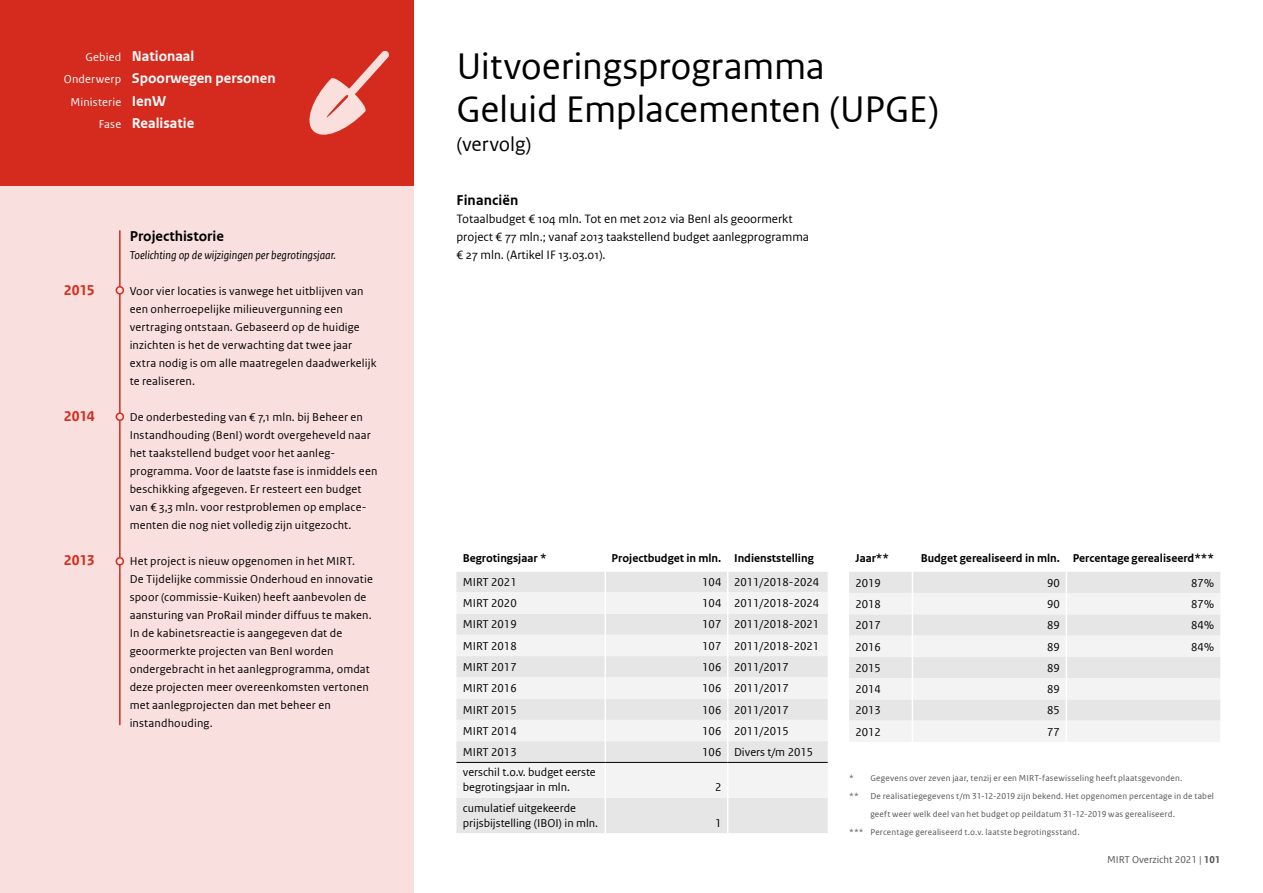
<style>
.page{position:relative;width:1263px;height:893px;background:#fff}
.page>*{position:absolute;margin:0;border:0;box-sizing:border-box;transform-origin:0 0}
.t1{font:39px/43.5px "Rijksoverheid Sans Web Text";letter-spacing:-.01em;color:#000}
.t2{font:21px "Rijksoverheid Sans Web Text";letter-spacing:-.005em;color:#000}
.t3{font:700 15px/22.5px "Rijksoverheid Sans Web Text";color:#fff}
.t4{font:700 15px "Rijksoverheid Sans Web Text";color:#000}
.t5{font:700 15px "Rijksoverheid Sans Web Text";letter-spacing:-.015em;color:#d52b1e}
.t6{font:12.75px/18px "Rijksoverheid Sans Web Text";color:#000}
.t7{font:12px/18px "Rijksoverheid Sans Web Text";letter-spacing:.015em;color:#000}
.t8{font:700 12px "Rijksoverheid Sans Web Text";color:#000}
.t9{font:italic 12px "Rijksoverheid Sans Web Text";color:#000}
.t10{font:12px "Rijksoverheid Sans Web Text";letter-spacing:.01em;color:#fff}
.t11{font:10.5px "Rijksoverheid Sans Web Text";color:#535353}
.t12{font:9px/18px "Rijksoverheid Sans Web Text";letter-spacing:.025em;color:#535353}
.s1{font-weight:400;font-size:12px}
.s2{font-weight:700;font-size:15px}
.s3{font-weight:700}
</style>
<div class="page">
<div style="left:0;top:0;width:414px;height:187px;background:#d52b1e"></div>
<div style="left:0;top:187px;width:414px;height:706px;background:#f9dfdd"></div>
<hr style="left:119px;top:231px;width:2px;height:494px;background:#d52b1e">
<div style="left:116px;top:287px;width:7px;height:7px;background:#f9dfdd;border-radius:50%"></div>
<div style="left:116px;top:286px;width:8px;height:9px;border:2px solid #d52b1e;border-radius:50%"></div>
<div style="left:116px;top:413px;width:7px;height:7px;background:#f9dfdd;border-radius:50%"></div>
<div style="left:116px;top:412px;width:8px;height:9px;border:2px solid #d52b1e;border-radius:50%"></div>
<div style="left:116px;top:558px;width:7px;height:7px;background:#f9dfdd;border-radius:50%"></div>
<div style="left:116px;top:557px;width:8px;height:9px;border:2px solid #d52b1e;border-radius:50%"></div>
<div style="left:456px;top:572px;width:372px;height:261px;background:#e6e6e6"></div>
<svg style="left:456px;top:592px;width:372px;height:206px;fill:#f3f3f3"></svg>
<hr style="left:604px;top:572px;width:2px;height:20px;background:#fff">
<hr style="left:604px;top:592px;width:2px;height:22px;background:#fff">
<hr style="left:604px;top:614px;width:2px;height:21px;background:#fff">
<hr style="left:604px;top:635px;width:2px;height:21px;background:#fff">
<hr style="left:604px;top:656px;width:2px;height:21px;background:#fff">
<hr style="left:604px;top:677px;width:2px;height:22px;background:#fff">
<hr style="left:604px;top:699px;width:2px;height:21px;background:#fff">
<hr style="left:604px;top:720px;width:2px;height:21px;background:#fff">
<hr style="left:604px;top:741px;width:2px;height:21px;background:#fff">
<svg style="left:727px;top:572px;width:1px;height:190px"></svg>
<hr style="left:604px;top:763px;width:2px;height:35px;background:#fff">
<hr style="left:727px;top:763px;width:1px;height:35px;background:#fff">
<hr style="left:604px;top:798px;width:2px;height:35px;background:#fff">
<hr style="left:727px;top:798px;width:1px;height:35px;background:#fff">
<hr style="left:456px;top:762px;width:149px;height:1px;background:#000">
<hr style="left:605px;top:762px;width:123px;height:1px;background:#000">
<hr style="left:728px;top:762px;width:100px;height:1px;background:#000">
<div style="left:849px;top:572px;width:371px;height:21px;background:#e6e6e6"></div>
<svg style="left:849px;top:593px;width:371px;height:149px;fill:#f3f3f3"></svg>
<svg style="left:912px;top:572px;width:1px;height:170px"></svg>
<svg style="left:1066px;top:572px;width:1px;height:170px"></svg>
<svg style="left:309px;top:50px;width:80px;height:85px"></svg>
<p class="t3" style="left:64px;top:45px;width:213px;text-indent:22px"><span class="s1">Gebied</span> Nationaal<br><span class="s1">Onderwerp</span> Spoorwegen personen</p>
<p class="t10" style="left:70px;top:95px;width:97px">Ministerie <span class="s2">IenW</span></p>
<p class="t3" style="left:99px;top:112px;width:97px"><span class="s1">Fase</span> Realisatie</p>
<p class="t4" style="left:130px;top:227px;width:96px">Projecthistorie</p>
<p class="t9" style="left:130px;top:248px;width:208px">Toelichting op de wijzigingen per begrotingsjaar.</p>
<p class="t5" style="left:64px;top:281px;width:32px">2015</p>
<p class="t7" style="left:130px;top:282px;width:248px">Voor vier locaties is vanwege het uitblijven van een onherroepelijke milieuvergunning een vertraging ontstaan. Gebaseerd op de huidige inzichten is het de verwachting dat twee jaar extra nodig is om alle maatregelen daadwerkelijk te realiseren.</p>
<p class="t5" style="left:64px;top:407px;width:32px">2014</p>
<p class="t7" style="left:130px;top:408px;width:249px">De onderbesteding van € 7,1 mln. bij Beheer en Instandhouding (BenI) wordt overgeheveld naar het taakstellend budget voor het aanleg&shy;programma. Voor de laatste fase is inmiddels een beschikking afgegeven. Er resteert een budget van € 3,3 mln. voor restproblemen op emplace&shy;menten die nog niet volledig zijn uitgezocht.</p>
<p class="t5" style="left:64px;top:551px;width:32px">2013</p>
<p class="t7" style="left:130px;top:552px;width:245px">Het project is nieuw opgenomen in het MIRT.<br>De Tijdelijke commissie Onderhoud en innovatie spoor (commissie-Kuiken) heeft aanbevolen de aansturing van ProRail minder diffuus te maken.<br>In de kabinetsreactie is aangegeven dat de geoormerkte projecten van BenI worden ondergebracht in het aanlegprogramma, omdat deze projecten meer overeenkomsten vertonen met aanlegprojecten dan met beheer en instandhouding.</p>
<h1 class="t1" style="left:456px;top:44px;width:484px">Uitvoeringsprogramma<br>Geluid Emplacementen (UPGE)</h1>
<h2 class="t2" style="left:456px;top:132px;width:76px">(vervolg)</h2>
<p class="t4" style="left:456px;top:191px;width:64px">Financiën</p>
<p class="t6" style="left:456px;top:209px;width:354px">Totaalbudget € 104 mln. Tot en met 2012 via BenI als geoormerkt project € 77 mln.; vanaf 2013 taakstellend budget aanlegprogramma € 27 mln. (Artikel IF 13.03.01).</p>
<p class="t8" style="left:463px;top:551px;width:85px">Begrotingsjaar *</p>
<p class="t8" style="left:612px;top:551px;width:204px">Projectbudget in mln. Indienststelling</p>
<p class="t7" style="left:463px;top:573px;width:55px">MIRT 2021</p>
<p class="t7" style="left:702px;top:573px;width:118px">104 2011/2018-2024</p>
<p class="t7" style="left:463px;top:594px;width:55px">MIRT 2020</p>
<p class="t7" style="left:702px;top:594px;width:118px">104 2011/2018-2024</p>
<p class="t7" style="left:463px;top:615px;width:55px">MIRT 2019</p>
<p class="t7" style="left:702px;top:615px;width:118px">107 2011/2018-2021</p>
<p class="t7" style="left:463px;top:637px;width:55px">MIRT 2018</p>
<p class="t7" style="left:702px;top:637px;width:118px">107 2011/2018-2021</p>
<p class="t7" style="left:463px;top:658px;width:55px">MIRT 2017</p>
<p class="t7" style="left:702px;top:658px;width:88px">106 2011/2017</p>
<p class="t7" style="left:463px;top:679px;width:55px">MIRT 2016</p>
<p class="t7" style="left:702px;top:679px;width:88px">106 2011/2017</p>
<p class="t7" style="left:463px;top:701px;width:55px">MIRT 2015</p>
<p class="t7" style="left:702px;top:701px;width:88px">106 2011/2017</p>
<p class="t7" style="left:463px;top:722px;width:55px">MIRT 2014</p>
<p class="t7" style="left:702px;top:722px;width:88px">106 2011/2015</p>
<p class="t7" style="left:463px;top:743px;width:55px">MIRT 2013</p>
<p class="t7" style="left:702px;top:743px;width:112px">106 Divers t/m 2015</p>
<p class="t7" style="left:463px;top:765px;width:134px;line-height:15px">verschil t.o.v. budget eerste begrotingsjaar in mln.</p>
<p class="t7" style="left:715px;top:778px;width:8px">2</p>
<p class="t7" style="left:463px;top:800px;width:137px;line-height:15px">cumulatief uitgekeerde prijsbijstelling (IBOI) in mln.</p>
<p class="t7" style="left:715px;top:814px;width:8px">1</p>
<p class="t8" style="left:855px;top:551px;width:35px">Jaar**</p>
<p class="t8" style="left:921px;top:551px;width:295px">Budget gerealiseerd in mln. Percentage gerealiseerd***</p>
<p class="t7" style="left:855px;top:574px;width:27px">2019</p>
<p class="t7" style="left:1047px;top:574px;width:14px">90</p>
<p class="t7" style="left:1191px;top:574px;width:24px">87%</p>
<p class="t7" style="left:855px;top:595px;width:27px">2018</p>
<p class="t7" style="left:1047px;top:595px;width:14px">90</p>
<p class="t7" style="left:1191px;top:595px;width:24px">87%</p>
<p class="t7" style="left:855px;top:616px;width:27px">2017</p>
<p class="t7" style="left:1047px;top:616px;width:14px">89</p>
<p class="t7" style="left:1191px;top:616px;width:24px">84%</p>
<p class="t7" style="left:855px;top:637px;width:27px">2016</p>
<p class="t7" style="left:1047px;top:637px;width:14px">89</p>
<p class="t7" style="left:1191px;top:637px;width:24px">84%</p>
<p class="t7" style="left:855px;top:659px;width:27px">2015</p>
<p class="t7" style="left:1047px;top:659px;width:14px">89</p>
<p class="t7" style="left:855px;top:680px;width:27px">2014</p>
<p class="t7" style="left:1047px;top:680px;width:14px">89</p>
<p class="t7" style="left:855px;top:701px;width:27px">2013</p>
<p class="t7" style="left:1047px;top:701px;width:14px">85</p>
<p class="t7" style="left:855px;top:723px;width:27px">2012</p>
<p class="t7" style="left:1047px;top:723px;width:14px">77</p>
<p class="t12" style="left:849px;top:769px;width:335px">* Gegevens over zeven jaar, tenzij er een MIRT-fasewisseling heeft plaatsgevonden. **</p>
<p class="t12" style="left:870px;top:787px;width:345px">De realisatiegegevens t/m 31-12-2019 zijn bekend. Het opgenomen percentage in de tabel</p>
<p class="t12" style="left:870px;top:805px;width:306px">geeft weer welk deel van het budget op peildatum 31-12-2019 was gerealiseerd.</p>
<p class="t12" style="left:849px;top:823px;width:232px">*** Percentage gerealiseerd t.o.v. laatste begrotingsstand.</p>
<p class="t11" style="left:1107px;top:854px;width:115px">MIRT Overzicht 2021 | <span class="s3">101</span></p>
</div>
